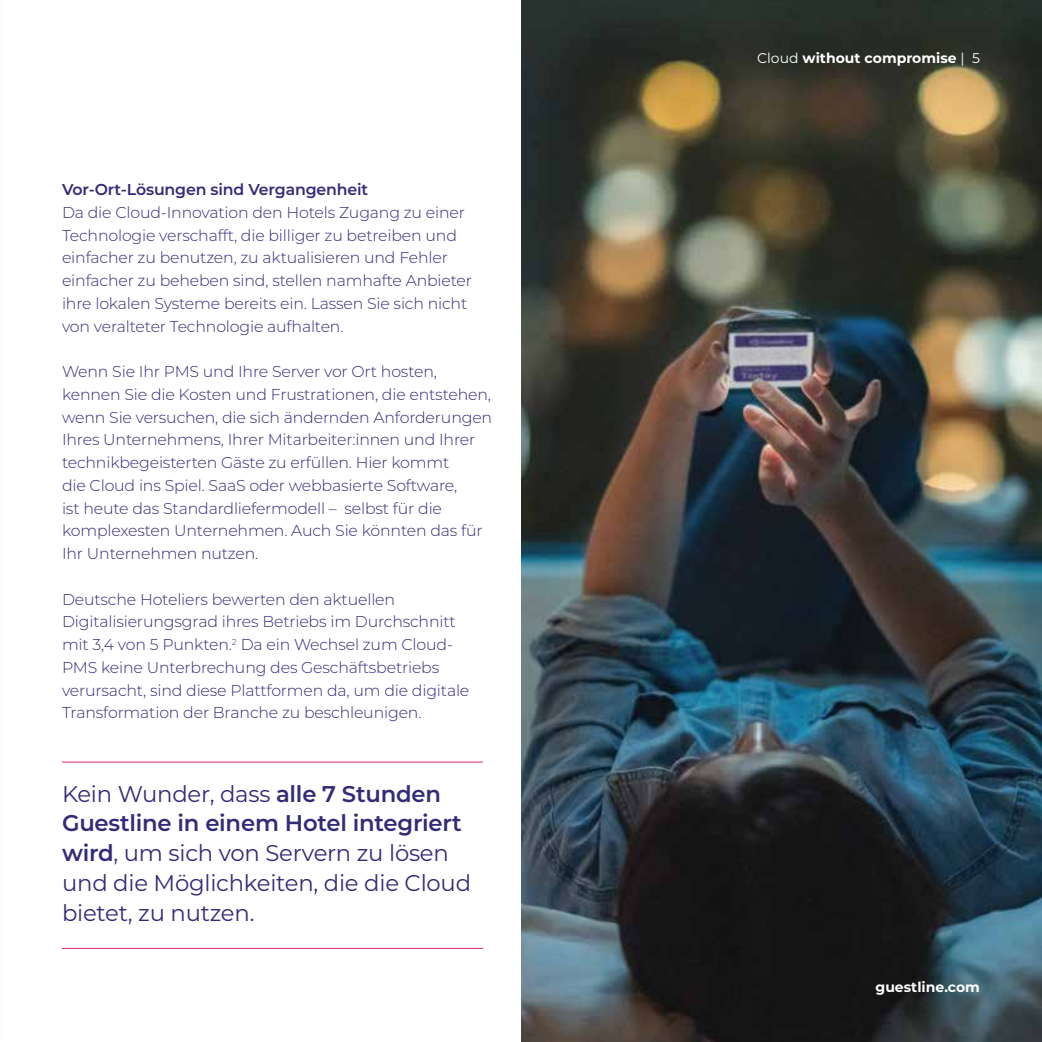
<style>
.page{position:relative;width:1042px;height:1042px;background:#fff}
.page>*{position:absolute;margin:0;border:0;box-sizing:border-box;transform-origin:0 0}
.t1{font:22.75px/29.8px "Montserrat";letter-spacing:-.01em;color:#342b78}
.t2{font:300 15.75px/22.8px "Montserrat";letter-spacing:-.01em;color:#342b78}
.t3{font:600 15.75px "Montserrat";letter-spacing:-.01em;color:#342b78}
.t4{font:700 14px "Montserrat";color:#fff}
.s1{font-weight:600}
.s2{font-weight:400}
</style>
<div class="page">
<img style="left:521px;top:0;width:521px;height:1042px">
<hr style="left:62px;top:761px;width:421px;height:1px;background:#e32567">
<hr style="left:62px;top:948px;width:421px;height:1px;background:#e32567">
<p class="t3" style="left:62px;top:178px;width:308px">Vor-Ort-Lösungen sind Vergangenheit</p>
<p class="t2" style="left:62px;top:200px;width:411px">Da die Cloud-Innovation den Hotels Zugang zu einer Technologie verschafft, die billiger zu betreiben und einfacher zu benutzen, zu aktualisieren und Fehler einfacher zu beheben sind, stellen namhafte Anbieter ihre lokalen Systeme bereits ein. Lassen Sie sich nicht von veralteter Technologie aufhalten.</p>
<p class="t2" style="left:62px;top:360px;width:432px">Wenn Sie Ihr PMS und Ihre Server vor Ort hosten, kennen Sie die Kosten und Frustrationen, die entstehen, wenn Sie versuchen, die sich ändernden Anforderungen Ihres Unternehmens, Ihrer Mitarbeiter:innen und Ihrer technikbegeisterten Gäste zu erfüllen. Hier kommt<br>die Cloud ins Spiel. SaaS oder webbasierte Software,<br>ist heute das Standardliefermodell – selbst für die komplexesten Unternehmen. Auch Sie könnten das für Ihr Unternehmen nutzen.</p>
<p class="t2" style="left:62px;top:587px;width:409px">Deutsche Hoteliers bewerten den aktuellen Digitalisierungsgrad ihres Betriebs im Durchschnitt mit 3,4 von 5 Punkten.<sup>2</sup> Da ein Wechsel zum Cloud-PMS keine Unterbrechung des Geschäftsbetriebs verursacht, sind diese Plattformen da, um die digitale Transformation der Branche zu beschleunigen.</p>
<h1 class="t1" style="left:62px;top:778px;width:411px">Kein Wunder, dass <span class="s1">alle 7 Stunden<br>Guestline in einem Hotel integriert wird</span>, um sich von Servern zu lösen und die Möglichkeiten, die die Cloud bietet, zu nutzen.</h1>
<p class="t4" style="left:757px;top:48px;width:224px"><span class="s2">Cloud</span> without compromise <span class="s2">| 5</span></p>
<p class="t4" style="left:875px;top:977px;width:106px">guestline.com</p>
</div>
